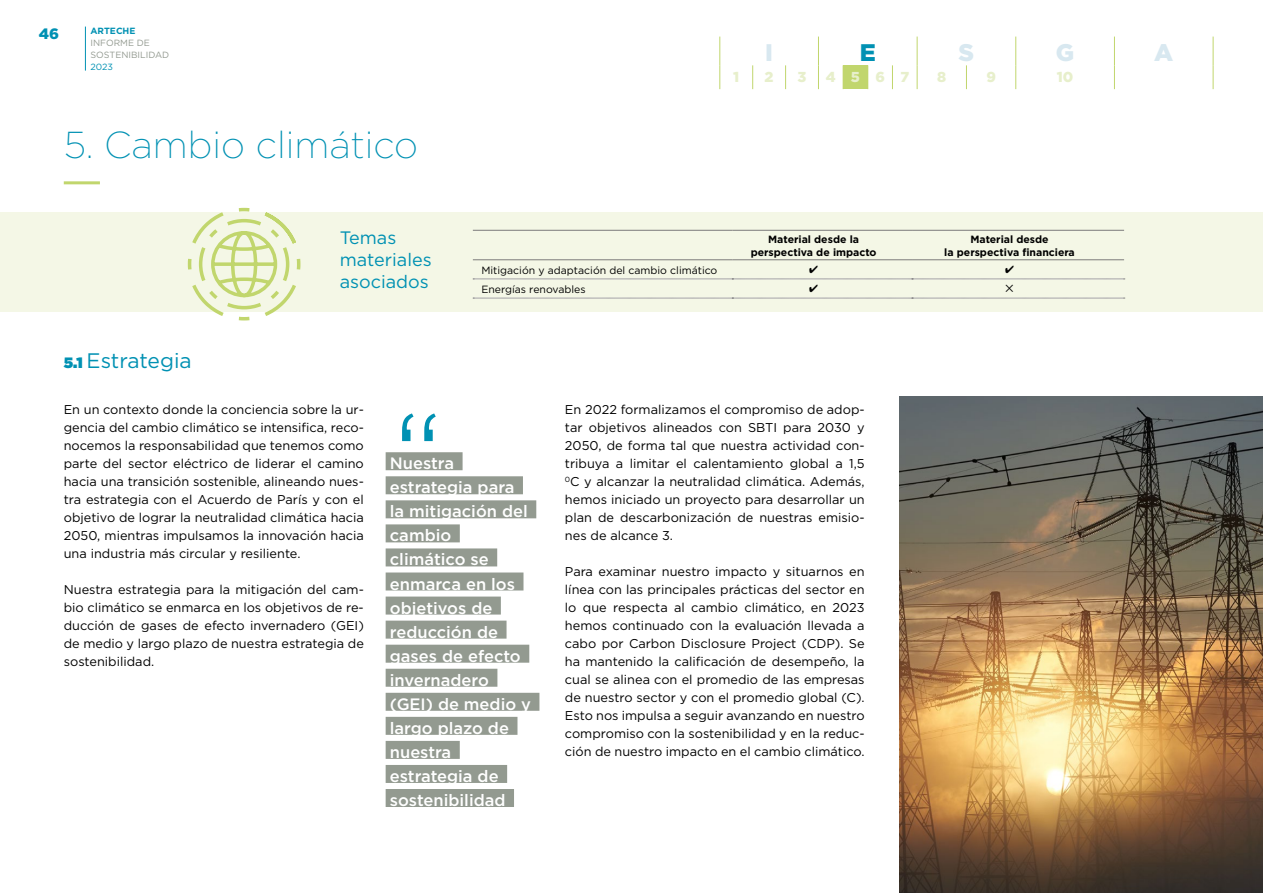
<style>
.page{position:relative;width:1263px;height:893px;background:#fff}
.page>*{position:absolute;margin:0;border:0;box-sizing:border-box;transform-origin:0 0}
.t1{font:200 176.25px "Gotham";color:#0091b3}
.t2{font:200 37.5px "Gotham";color:#0091b3}
.t3{font:900 24px "Gotham";color:#d8e8f0}
.t4{font:900 24px "Gotham";color:#0091b3}
.t5{font:21px "Gotham";color:#0091b3}
.t6{font:18px/21.6px "Gotham";color:#0091b3}
.t7{font:500 16.5px/24px "Gotham";color:#fff}
.t8{font:900 15px "Gotham";color:#0091b3}
.t9{font:900 14.4px "Gotham";letter-spacing:1.06em;color:#e7efcb}
.t10{font:12.75px/18px "Gotham";color:#000;text-align:justify}
.t11{font:700 10.5px/12.6px "Gotham";color:#000;text-align:center}
.t12{font:10.5px "Gotham";color:#000}
.t13{font:9px/12px "Gotham";color:#939a90}
.t14{font:700 9px "Gotham";color:#0091b3}
.t15{font:9px "Gotham";color:#0091b3}
.s1{font-weight:900;font-size:15px}
</style>
<div class="page">
<hr style="left:85px;top:27px;width:1px;height:44px;background:#0091b3">
<div style="left:843px;top:65px;width:25px;height:24px;background:#c1d66d"></div>
<svg style="left:752px;top:65px;width:1px;height:24px"></svg>
<svg style="left:785px;top:65px;width:1px;height:24px"></svg>
<svg style="left:892px;top:65px;width:1px;height:24px"></svg>
<svg style="left:966px;top:65px;width:1px;height:24px"></svg>
<svg style="left:719px;top:37px;width:1px;height:52px"></svg>
<svg style="left:818px;top:37px;width:1px;height:52px"></svg>
<svg style="left:917px;top:37px;width:1px;height:52px"></svg>
<svg style="left:1015px;top:37px;width:1px;height:52px"></svg>
<svg style="left:1114px;top:37px;width:1px;height:52px"></svg>
<svg style="left:1213px;top:37px;width:1px;height:52px"></svg>
<div style="left:0;top:212px;width:1263px;height:100px;background:#f4f7e6"></div>
<hr style="left:64px;top:181px;width:36px;height:3px;background:#c1d66d">
<hr style="left:473px;top:230px;width:259px;height:1px;background:#7c7b7b">
<hr style="left:732px;top:230px;width:180px;height:1px;background:#7c7b7b">
<hr style="left:912px;top:230px;width:212px;height:1px;background:#7c7b7b">
<hr style="left:473px;top:260px;width:259px;height:1px;background:#7c7b7b">
<hr style="left:732px;top:260px;width:180px;height:1px;background:#7c7b7b">
<hr style="left:912px;top:260px;width:212px;height:1px;background:#7c7b7b">
<svg style="left:187px;top:207px;width:114px;height:114px"></svg>
<div style="left:386px;top:452px;width:77px;height:18px;background:#939a90"></div>
<div style="left:386px;top:476px;width:137px;height:18px;background:#939a90"></div>
<div style="left:386px;top:500px;width:150px;height:18px;background:#939a90"></div>
<div style="left:386px;top:524px;width:74px;height:18px;background:#939a90"></div>
<div style="left:386px;top:548px;width:111px;height:18px;background:#939a90"></div>
<div style="left:386px;top:572px;width:137px;height:18px;background:#939a90"></div>
<div style="left:386px;top:597px;width:115px;height:18px;background:#939a90"></div>
<div style="left:386px;top:621px;width:120px;height:18px;background:#939a90"></div>
<div style="left:386px;top:645px;width:143px;height:18px;background:#939a90"></div>
<div style="left:386px;top:669px;width:111px;height:18px;background:#939a90"></div>
<div style="left:386px;top:693px;width:153px;height:18px;background:#939a90"></div>
<div style="left:386px;top:717px;width:131px;height:18px;background:#939a90"></div>
<div style="left:386px;top:741px;width:74px;height:18px;background:#939a90"></div>
<div style="left:386px;top:765px;width:121px;height:18px;background:#939a90"></div>
<div style="left:386px;top:789px;width:128px;height:18px;background:#939a90"></div>
<img style="left:899px;top:396px;width:364px;height:497px">
<svg style="left:473px;top:279px;width:652px;height:20px"></svg>
<p class="t8" style="left:39px;top:23px;width:22px">46</p>
<p class="t14" style="left:91px;top:25px;width:46px">ARTECHE</p>
<p class="t13" style="left:91px;top:36px;width:80px">INFORME DE<br>SOSTENIBILIDAD</p>
<p class="t15" style="left:91px;top:61px;width:24px">2023</p>
<h2 class="t2" style="left:64px;top:121px;width:356px">5. Cambio climático</h2>
<h3 class="t3" style="left:765px;top:36px;width:9px">I</h3>
<h3 class="t4" style="left:860px;top:36px;width:18px">E</h3>
<h3 class="t3" style="left:959px;top:36px;width:17px">S</h3>
<h3 class="t3" style="left:1056px;top:36px;width:20px">G</h3>
<h3 class="t3" style="left:1154px;top:36px;width:21px">A</h3>
<p class="t9" style="left:733px;top:67px;width:8px">1</p>
<p class="t9" style="left:765px;top:67px;width:10px">2</p>
<p class="t9" style="left:797px;top:67px;width:10px">3</p>
<p class="t9" style="left:826px;top:67px;width:85px">4567</p>
<p class="t9" style="left:937px;top:67px;width:11px">8</p>
<p class="t9" style="left:986px;top:67px;width:11px">9</p>
<p class="t9" style="left:1057px;top:67px;width:18px">10</p>
<h3 class="t6" style="left:340px;top:227px;width:93px">Temas materiales asociados</h3>
<p class="t11" style="left:751px;top:233px;width:127px">Material desde la perspectiva de impacto</p>
<p class="t11" style="left:944px;top:233px;width:132px">Material desde<br>la perspectiva financiera</p>
<p class="t12" style="left:481px;top:263px;width:238px">Mitigación y adaptación del cambio climático</p>
<p class="t12" style="left:481px;top:282px;width:106px">Energías renovables</p>
<h3 class="t5" style="left:64px;top:347px;width:129px"><span class="s1">5.1</span> Estrategia</h3>
<p class="t10" style="left:64px;top:400px;width:302px">En un contexto donde la conciencia sobre la ur&shy;gencia del cambio climático se intensifica, reco&shy;nocemos la responsabilidad que tenemos como parte del sector eléctrico de liderar el camino hacia una transición sostenible, alineando nues&shy;tra estrategia con el Acuerdo de París y con el objetivo de lograr la neutralidad climática hacia 2050, mientras impulsamos la innovación hacia una industria más circular y resiliente.</p>
<p class="t10" style="left:64px;top:580px;width:302px">Nuestra estrategia para la mitigación del cam&shy;bio climático se enmarca en los objetivos de re&shy;ducción de gases de efecto invernadero (GEI) de medio y largo plazo de nuestra estrategia de sostenibilidad.</p>
<h1 class="t1" style="left:390px;top:366px;width:57px">“</h1>
<p class="t7" style="left:390px;top:451px;width:143px">Nuestra estrategia para la mitigación del cambio climático se enmarca en los objetivos de reducción de gases de efecto invernadero (GEI) de medio y largo plazo de nuestra estrategia de sostenibilidad</p>
<p class="t10" style="left:565px;top:400px;width:301px">En 2022 formalizamos el compromiso de adop&shy;tar objetivos alineados con SBTI para 2030 y 2050, de forma tal que nuestra actividad con&shy;tribuya a limitar el calentamiento global a 1,5<br><sup>0</sup>C y alcanzar la neutralidad climática. Además, hemos iniciado un proyecto para desarrollar un plan de descarbonización de nuestras emisio&shy;nes de alcance 3.</p>
<p class="t10" style="left:565px;top:562px;width:301px">Para examinar nuestro impacto y situarnos en línea con las principales prácticas del sector en lo que respecta al cambio climático, en 2023 hemos continuado con la evaluación llevada a cabo por Carbon Disclosure Project (CDP). Se ha mantenido la calificación de desempeño, la cual se alinea con el promedio de las empresas de nuestro sector y con el promedio global (C).<br>Esto nos impulsa a seguir avanzando en nuestro compromiso con la sostenibilidad y en la reduc&shy;ción de nuestro impacto en el cambio climático.</p>
</div>
